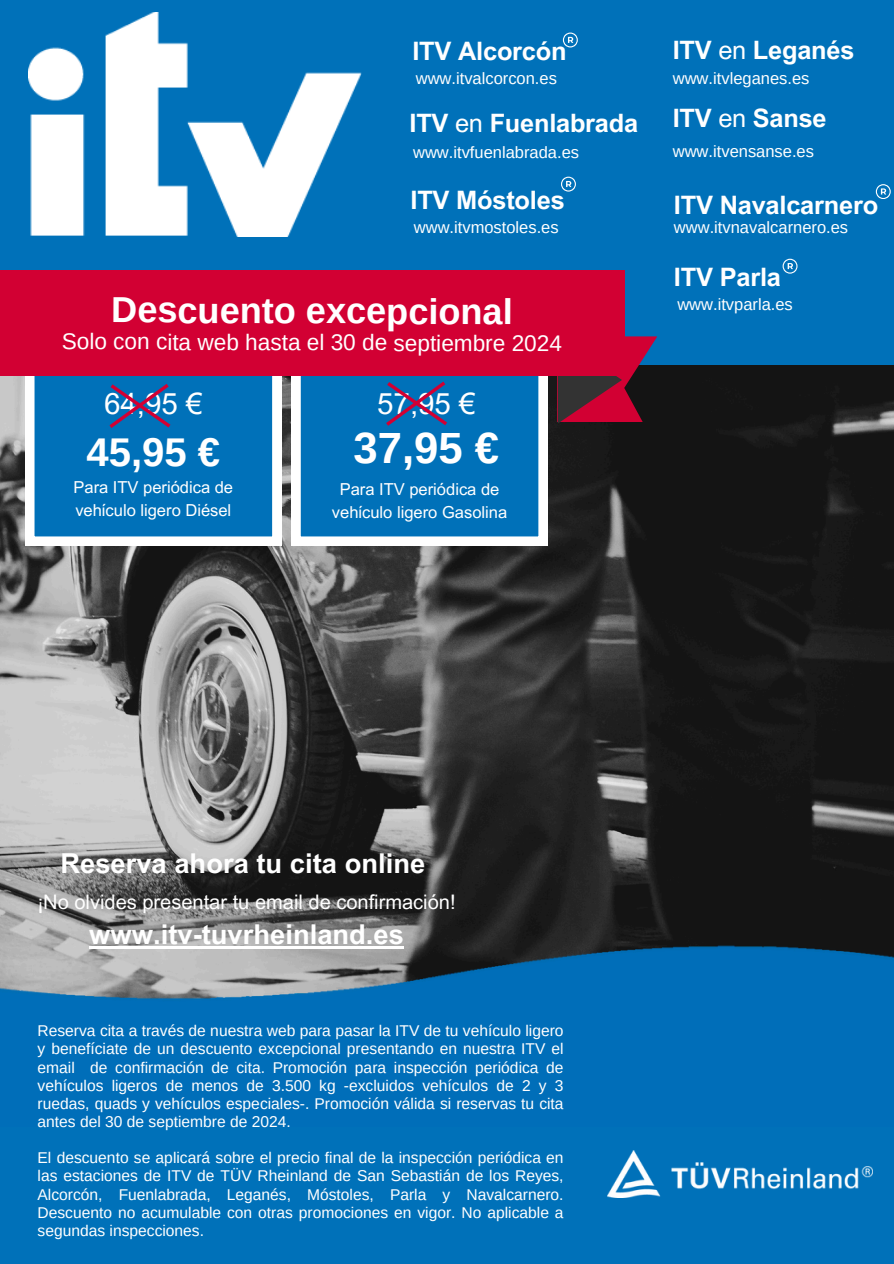
<style>
.page{position:relative;width:894px;height:1264px;background:#fff}
.page>*{position:absolute;margin:0;border:0;box-sizing:border-box;transform-origin:0 0}
.t1{font:700 43.65px "Arimo";color:#fff}
.t2{font:700 40.05px "Arimo";color:#fff}
.t3{font:700 36.15px "Arimo";letter-spacing:-.005em;color:#fff}
.t4{font:29.4px "Arial MT Pro";color:#fff}
.t5{font:700 27.3px "Arial MT Pro";color:#fff}
.t6{font:700 25.35px "Arial MT Pro";letter-spacing:-.01em;color:#fff}
.t7{font:22.65px "Arimo";letter-spacing:-.005em;color:#fff}
.t8{font:20.1px "Arial MT Pro";color:#fff}
.t9{font:16.5px "Arimo";color:#fff}
.t10{font:16.5px/23px "Arial MT Pro";color:#fff}
.t11{font:15.6px/18.1px "Arimo";color:#fff;text-align:justify}
.s1{font-weight:400}
</style>
<div class="page">
<div style="left:0;top:1113px;width:893px;height:150px;background:#0071b9"></div>
<img style="left:0;top:365px;width:893px;height:572px">
<div style="left:0;top:0;width:893px;height:365px;background:#0071b9"></div>
<svg style="left:292px;top:376px;width:255px;height:169px;background:#1f82c1"></svg>
<svg style="left:26px;top:376px;width:255px;height:169px;background:#2082c1"></svg>
<svg style="left:382px;top:378px;width:68px;height:51px;background:#1c61a6"></svg>
<svg style="left:106px;top:380px;width:68px;height:51px;background:#1c61a6"></svg>
<img style="left:0;top:937px;width:893px;height:176px">
<img style="left:29px;top:12px;width:332px;height:224px">
<img style="left:607px;top:1150px;width:264px;height:47px">
<svg style="left:557px;top:336px;width:99px;height:87px;background:#6f1730"></svg>
<div style="left:0;top:270px;width:624px;height:106px;background:#d20033"></div>
<hr style="left:89px;top:946px;width:315px;height:2px;background:#fff">
<svg style="left:562px;top:33px;width:15px;height:14px"></svg>
<svg style="left:561px;top:177px;width:14px;height:14px"></svg>
<svg style="left:875px;top:184px;width:15px;height:15px"></svg>
<svg style="left:782px;top:259px;width:15px;height:14px"></svg>
<p class="t6" style="left:412px;top:42px;width:156px">ITV Alcorcón</p>
<h4 class="t9" style="left:415px;top:70px;width:143px">www.itvalcorcon.es</h4>
<p class="t6" style="left:409px;top:114px;width:230px">ITV <span class="s1">en</span> Fuenlabrada</p>
<h3 class="t9" style="left:413px;top:143px;width:167px">www.itvfuenlabrada.es</h3>
<h3 class="t6" style="left:410px;top:190px;width:156px">ITV Móstoles</h3>
<h1 class="t9" style="left:414px;top:218px;width:146px">www.itvmostoles.es</h1>
<p class="t3" style="left:111px;top:290px;width:403px">Descuento excepcional</p>
<p class="t7" style="left:62px;top:330px;width:501px">Solo con cita web hasta el 30 de septiembre 2024</p>
<p class="t4" style="left:104px;top:393px;width:100px">64,95 €</p>
<h4 class="t4" style="left:377px;top:392px;width:100px">57,95 €</h4>
<p class="t2" style="left:86px;top:429px;width:135px">45,95 €</p>
<h5 class="t1" style="left:353px;top:423px;width:147px">37,95 €</h5>
<p class="t10" style="left:73px;top:478px;width:161px">Para ITV periódica de vehículo ligero Diésel</p>
<h5 class="t10" style="left:332px;top:479px;width:177px;text-align:center">Para ITV periódica de vehículo ligero Gasolina</h5>
<p class="t6" style="left:672px;top:41px;width:183px">ITV <span class="s1">en</span> Leganés</p>
<h6 class="t9" style="left:672px;top:70px;width:138px">www.itvleganes.es</h6>
<h1 class="t6" style="left:672px;top:108px;width:155px">ITV <span class="s1">en</span> Sanse</h1>
<p class="t9" style="left:672px;top:142px;width:143px">www.itvensanse.es</p>
<p class="t6" style="left:673px;top:195px;width:206px">ITV Navalcarnero</p>
<p class="t9" style="left:673px;top:218px;width:176px">www.itvnavalcarnero.es</p>
<p class="t6" style="left:673px;top:267px;width:108px">ITV Parla</p>
<h2 class="t9" style="left:677px;top:295px;width:117px">www.itvparla.es</h2>
<p class="t5" style="left:60px;top:852px;width:366px">Reserva ahora tu cita online</p>
<p class="t8" style="left:38px;top:894px;width:419px">¡No olvides presentar tu email de confirmación!</p>
<h4 class="t5" style="left:89px;top:924px;width:316px">www.itv-tuvrheinland.es</h4>
<p class="t11" style="left:38px;top:1021px;width:527px">Reserva cita a través de nuestra web para pasar la ITV de tu vehículo ligero y benefíciate de un descuento excepcional presentando en nuestra ITV el email de confirmación de cita. Promoción para inspección periódica de vehículos ligeros de menos de 3.500 kg -excluidos vehículos de 2 y 3 ruedas, quads y vehículos especiales-. Promoción válida si reservas tu cita antes del 30 de septiembre de 2024.</p>
<h4 class="t11" style="left:38px;top:1148px;width:527px">El descuento se aplicará sobre el precio final de la inspección periódica en las estaciones de ITV de TÜV Rheinland de San Sebastián de los Reyes, Alcorcón, Fuenlabrada, Leganés, Móstoles, Parla y Navalcarnero.<br>Descuento no acumulable con otras promociones en vigor. No aplicable a segundas inspecciones.</h4>
</div>
